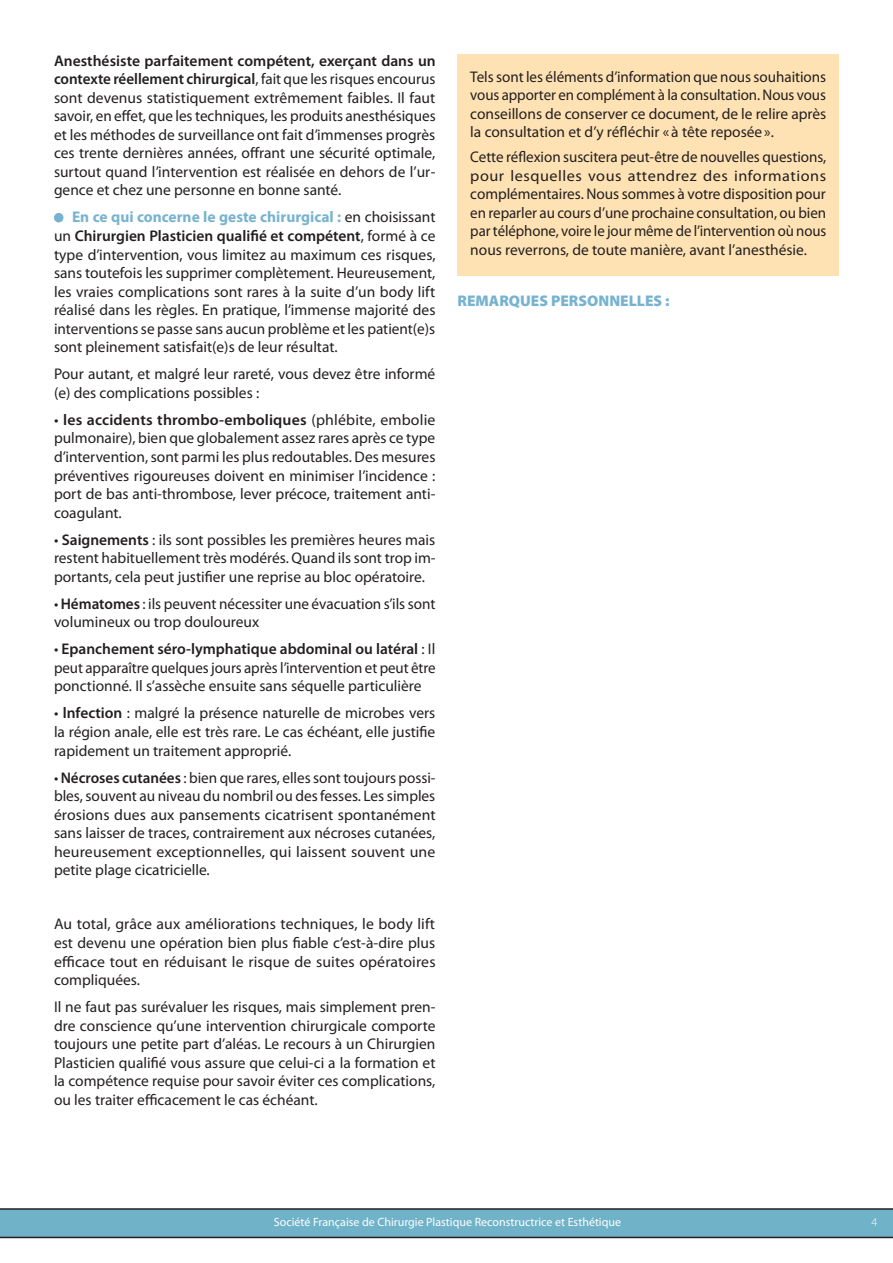
<style>
.page{position:relative;width:893px;height:1263px;background:#fff}
.page>*{position:absolute;margin:0;border:0;box-sizing:border-box;transform-origin:0 0}
.t1{font:15.45px/18.6px "Myriad Pro";color:#231f20;text-align:justify}
.t2{font:900 15.45px "Myriad Pro";color:#77b3d0}
.t3{font:12px "Myriad Pro";color:#fff}
.t4{font:300 12px "Myriad Pro";color:#fff}
.s1{font-weight:600}
.s2{font-weight:700;color:#77b3d0}
</style>
<div class="page">
<div style="left:54px;top:213px;width:10px;height:9px;background:#77b3d0;border-radius:50%"></div>
<div style="left:458px;top:54px;width:381px;height:221px;background:#ffe2b3"></div>
<svg style="left:0;top:1208px;width:893px;height:30px;background:#69a4b8"></svg>
<p class="t1" style="left:54px;top:51px;width:383px"><span class="s1">Anesthésiste parfaitement compétent, exerçant dans un contexte réellement chirurgical</span>, fait que les risques encourus sont devenus statistiquement extrêmement faibles. Il faut savoir, en effet, que les techniques, les produits anesthésiques et les méthodes de surveillance ont fait d’immenses progrès ces trente dernières années, offrant une sécurité optimale, surtout quand l’intervention est réalisée en dehors de l’ur&shy;gence et chez une personne en bonne santé.</p>
<p class="t1" style="left:54px;top:208px;width:383px;text-indent:18px"><span class="s2">En ce qui concerne le geste chirurgical :</span> en choisissant un <span class="s1">Chirurgien Plasticien qualifié et compétent</span>, formé à ce type d’intervention, vous limitez au maximum ces risques, sans toutefois les supprimer complètement. Heureusement, les vraies complications sont rares à la suite d’un body lift réalisé dans les règles. En pratique, l’immense majorité des interventions se passe sans aucun problème et les patient(e)s sont pleinement satisfait(e)s de leur résultat.</p>
<p class="t1" style="left:54px;top:365px;width:383px">Pour autant, et malgré leur rareté, vous devez être informé (e) des complications possibles :</p>
<p class="t1" style="left:54px;top:410px;width:383px">• <span class="s1">les accidents thrombo-emboliques</span> (phlébite, embolie pulmonaire), bien que globalement assez rares après ce type d’intervention, sont parmi les plus redoutables. Des mesures préventives rigoureuses doivent en minimiser l’incidence : port de bas anti-thrombose, lever précoce, traitement anti&shy;coagulant.</p>
<p class="t1" style="left:54px;top:530px;width:383px">• <span class="s1">Saignements</span> : ils sont possibles les premières heures mais restent habituellement très modérés. Quand ils sont trop im&shy;portants, cela peut justifier une reprise au bloc opératoire.</p>
<p class="t1" style="left:54px;top:594px;width:383px">• <span class="s1">Hématomes</span> : ils peuvent nécessiter une évacuation s’ils sont volumineux ou trop douloureux</p>
<p class="t1" style="left:54px;top:640px;width:383px">• <span class="s1">Epanchement séro-lymphatique abdominal ou latéral</span> : Il peut apparaître quelques jours après l’intervention et peut être ponctionné. Il s’assèche ensuite sans séquelle particulière</p>
<p class="t1" style="left:54px;top:704px;width:383px">• <span class="s1">lnfection</span> : malgré la présence naturelle de microbes vers la région anale, elle est très rare. Le cas échéant, elle justifie rapidement un traitement approprié.</p>
<p class="t1" style="left:54px;top:768px;width:383px">• <span class="s1">Nécroses cutanées</span> : bien que rares, elles sont toujours possi&shy;bles, souvent au niveau du nombril ou des fesses. Les simples érosions dues aux pansements cicatrisent spontanément sans laisser de traces, contrairement aux nécroses cutanées, heureusement exceptionnelles, qui laissent souvent une petite plage cicatricielle.</p>
<p class="t1" style="left:54px;top:915px;width:383px">Au total, grâce aux améliorations techniques, le body lift est devenu une opération bien plus fiable c’est-à-dire plus efficace tout en réduisant le risque de suites opératoires compliquées.</p>
<p class="t1" style="left:54px;top:997px;width:383px">Il ne faut pas surévaluer les risques, mais simplement pren&shy;dre conscience qu’une intervention chirurgicale comporte toujours une petite part d’aléas. Le recours à un Chirurgien Plasticien qualifié vous assure que celui-ci a la formation et la compétence requise pour savoir éviter ces complications, ou les traiter efficacement le cas échéant.</p>
<p class="t1" style="left:470px;top:67px;width:357px">Tels sont les éléments d’information que nous souhaitions vous apporter en complément à la consultation. Nous vous conseillons de conserver ce document, de le relire après la consultation et d’y réfléchir « à tête reposée».</p>
<p class="t1" style="left:470px;top:147px;width:358px">Cette réflexion suscitera peut-être de nouvelles questions, pour lesquelles vous attendrez des informations complémentaires. Nous sommes à votre disposition pour en reparler au cours d’une prochaine consultation, ou bien par téléphone, voire le jour même de l’intervention où nous nous reverrons, de toute manière, avant l’anesthésie.</p>
<p class="t2" style="left:458px;top:291px;width:214px">REMARQUES PERSONNELLES :</p>
<p class="t3" style="left:274px;top:1215px;width:349px">Société Française de Chirurgie Plastique Reconstructrice et Esthétique</p>
<p class="t4" style="left:871px;top:1215px;width:7px">4</p>
</div>
